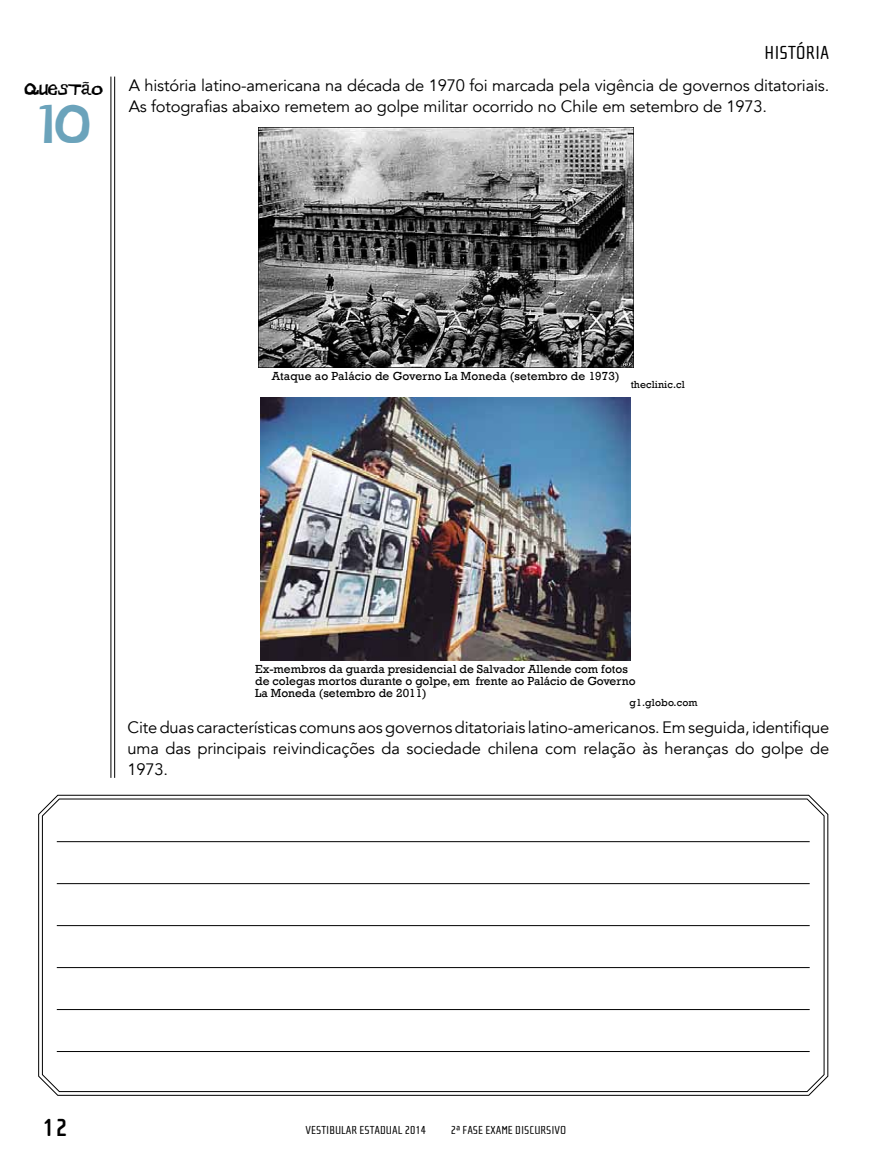
<style>
.page{position:relative;width:872px;height:1170px;background:#fff}
.page>*{position:absolute;margin:0;border:0;box-sizing:border-box;transform-origin:0 0}
.t1{font:48px "Dirt Devil";color:#6ba3bb}
.t2{font:700 25.5px "Cholla Sans";color:#000}
.t3{font:19.5px "Cholla Sans";color:#000}
.t4{font:16.5px/21px "Avenir";letter-spacing:-.01em;color:#000;text-align:justify}
.t5{font:15px "Dirt Devil";color:#000}
.t6{font:12px/12px "Rockwell";color:#000}
.t7{font:12px "Cholla Sans";color:#000}
.t8{font:10.5px "Rockwell";letter-spacing:.01em;color:#000}
</style>
<div class="page">
<img style="left:261px;top:397px;width:369px;height:263px">
<img style="left:258px;top:128px;width:375px;height:239px">
<svg style="left:38px;top:794px;width:791px;height:302px"></svg>
<svg style="left:42px;top:797px;width:783px;height:295px"></svg>
<hr style="left:114px;top:77px;width:1px;height:700px;background:#000">
<hr style="left:110px;top:77px;width:1px;height:700px;background:#000">
<p class="t5" style="left:25px;top:78px;width:80px">QUESTÃO</p>
<h1 class="t1" style="left:37px;top:89px;width:54px">10</h1>
<p class="t3" style="left:764px;top:42px;width:66px">HISTÓRIA</p>
<p class="t4" style="left:129px;top:75px;width:702px">A história latino-americana na década de 1970 foi marcada pela vigência de governos ditatoriais.<br>As fotografias abaixo remetem ao golpe militar ocorrido no Chile em setembro de 1973.</p>
<p class="t6" style="left:272px;top:370px;width:349px">Ataque ao Palácio de Governo La Moneda (setembro de 1973)</p>
<p class="t8" style="left:630px;top:378px;width:56px">theclinic.cl</p>
<p class="t6" style="left:255px;top:663px;width:382px">Ex-membros da guarda presidencial de Salvador Allende com fotos de colegas mortos durante o golpe, em frente ao Palácio de Governo<br>La Moneda (setembro de 2011)</p>
<p class="t8" style="left:629px;top:696px;width:70px">g1.globo.com</p>
<p class="t4" style="left:128px;top:717px;width:703px">Cite duas características comuns aos governos ditatoriais latino-americanos. Em seguida, identifique uma das principais reivindicações da sociedade chilena com relação às heranças do golpe de 1973.</p>
<h2 class="t2" style="left:43px;top:1113px;width:27px">12</h2>
<p class="t7" style="left:451px;top:1123px;width:117px">2ª FASE EXAME DISCURSIVO</p>
<p class="t7" style="left:305px;top:1123px;width:122px">VESTIBULAR ESTADUAL 2014</p>
</div>
